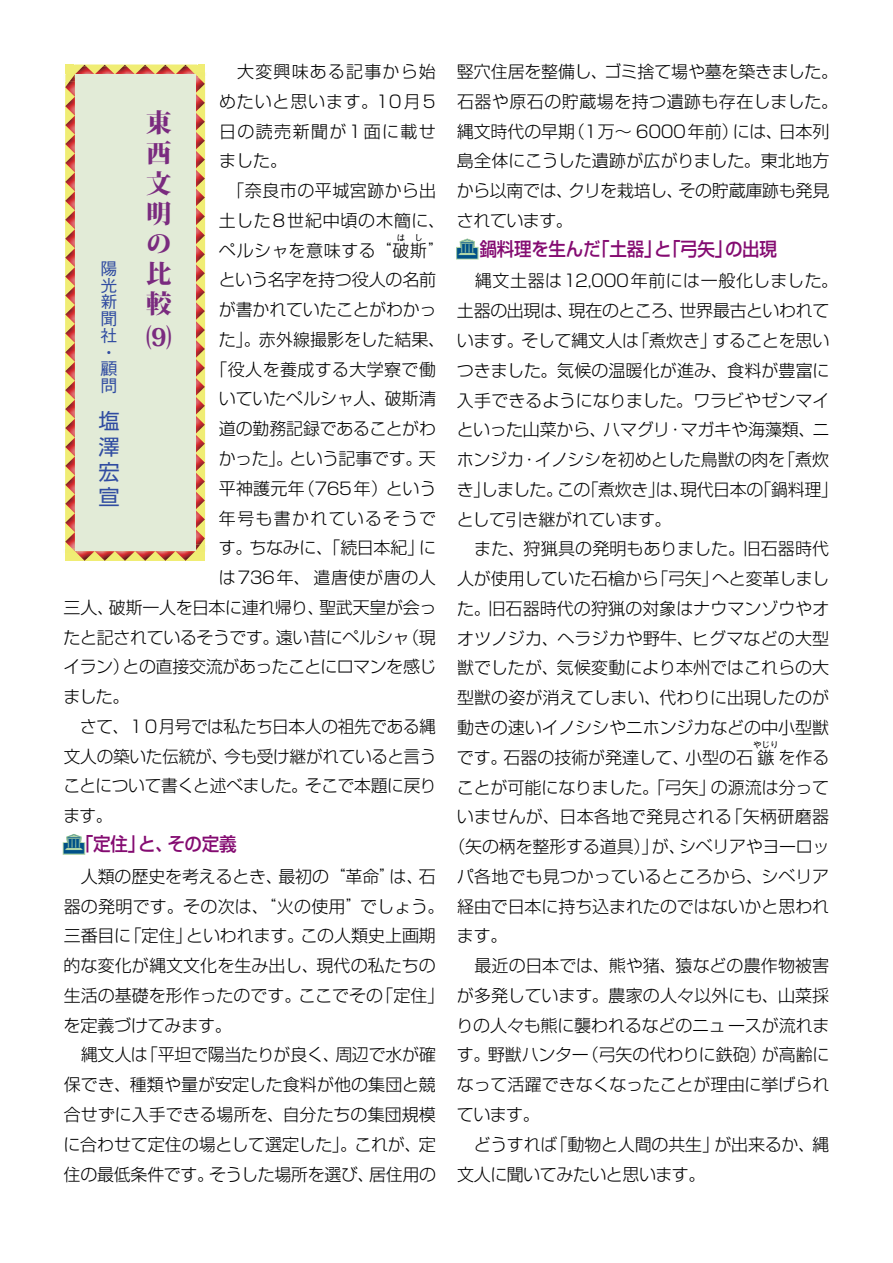
<style>
.page{position:relative;width:893px;height:1263px;background:#fff}
.page>*{position:absolute;margin:0;border:0;box-sizing:border-box;transform-origin:0 0}
.t1{font:800 25.5px/30.2px "Koz Min Pro";color:#7a2b7f;text-align:justify}
.t2{font:21.3px/25.2px "Shin Go Pro";color:#304ca1;text-align:justify}
.t3{font:500 18.75px "Shin Go Pro";letter-spacing:-.015em;color:#840b71;scale:.94 1}
.t4{font:300 16.95px/29.7px "Shin Go Pro";letter-spacing:-.005em;color:#000}
.t5{font:300 16.95px/29.7px "Shin Go Pro";letter-spacing:.05em;color:#000}
.t6{font:300 16.95px "Shin Go Pro";letter-spacing:-.035em;color:#000}
.t7{font:300 16.95px "Shin Go Pro";letter-spacing:-.025em;color:#000}
.t8{font:300 16.95px "Shin Go Pro";letter-spacing:.02em;color:#000}
.t9{font:300 16.95px "Shin Go Pro";letter-spacing:-.03em;color:#000}
.t10{font:300 16.95px "Shin Go Pro";letter-spacing:.025em;color:#000}
.t11{font:300 16.95px "Shin Go Pro";letter-spacing:.035em;color:#000}
.t12{font:300 16.95px "Shin Go Pro";letter-spacing:.07em;color:#000}
.t13{font:500 16.95px/16.6px "Gothic BBB Pro";color:#304ca1}
.t14{font:300 8.55px "Shin Go Pro";color:#000}
</style>
<div class="page">
<img style="left:205px;top:77px;width:1px;height:467px">
<img style="left:195px;top:77px;width:10px;height:467px">
<img style="left:83px;top:559px;width:104px;height:2px">
<img style="left:77px;top:551px;width:118px;height:8px">
<svg style="left:193px;top:544px;width:13px;height:8px"></svg>
<img style="left:65px;top:81px;width:10px;height:467px">
<svg style="left:65px;top:548px;width:12px;height:5px"></svg>
<img style="left:83px;top:65px;width:104px;height:1px">
<img style="left:75px;top:66px;width:118px;height:8px">
<svg style="left:193px;top:73px;width:13px;height:4px"></svg>
<svg style="left:65px;top:74px;width:12px;height:7px"></svg>
<div style="left:75px;top:75px;width:120px;height:476px;background:#e2ebd7"></div>
<svg style="left:62px;top:834px;width:24px;height:21px"></svg>
<svg style="left:456px;top:238px;width:23px;height:22px"></svg>
<p class="t5" style="left:219px;top:55px;width:228px">　大変興味ある記事から始めたいと思います。10月5日の読売新聞が1面に載せました。<br>　「奈良市の平城宮跡から出土した8世紀中頃の木簡に、ペルシャを意味する“破斯”</p>
<h1 class="t1" style="left:146px;top:106px;width:27px">東西文明の比較</h1>
<h1 class="t1" style="left:146px;top:322px;width:26px">⑼</h1>
<p class="t14" style="left:397px;top:230px;width:10px">は</p>
<p class="t14" style="left:415px;top:230px;width:10px">し</p>
<p class="t4" style="left:219px;top:263px;width:219px">という名字を持つ役人の名前</p>
<p class="t4" style="left:219px;top:293px;width:219px">が書かれていたことがわかっ</p>
<p class="t4" style="left:219px;top:323px;width:228px">た」。赤外線撮影をした結果、</p>
<p class="t10" style="left:210px;top:355px;width:228px">「役人を養成する大学寮で働</p>
<p class="t4" style="left:219px;top:382px;width:219px">いていたペルシャ人、破斯清</p>
<p class="t4" style="left:219px;top:412px;width:219px">道の勤務記録であることがわ</p>
<p class="t6" style="left:219px;top:445px;width:219px">かった」。という記事です。天</p>
<p class="t4" style="left:219px;top:471px;width:219px">平神護元年（765年）という</p>
<p class="t12" style="left:219px;top:504px;width:219px">年号も書かれているそうで</p>
<p class="t4" style="left:219px;top:531px;width:219px">す。ちなみに、「続日本紀」に</p>
<p class="t11" style="left:219px;top:564px;width:219px">は736年、遣唐使が唐の人</p>
<p class="t4" style="left:64px;top:590px;width:374px">三人、破斯一人を日本に連れ帰り、聖武天皇が会っ</p>
<p class="t4" style="left:64px;top:620px;width:374px">たと記されているそうです。遠い昔にペルシャ（現</p>
<p class="t6" style="left:64px;top:653px;width:374px">イラン）との直接交流があったことにロマンを感じ</p>
<p class="t4" style="left:63px;top:680px;width:68px">ました。</p>
<p class="t7" style="left:64px;top:712px;width:374px">　さて、１０月号では私たち日本人の祖先である縄</p>
<p class="t4" style="left:64px;top:739px;width:374px">文人の築いた伝統が、今も受け継がれていると言う</p>
<p class="t4" style="left:63px;top:769px;width:375px">ことについて書くと述べました。そこで本題に戻り</p>
<p class="t4" style="left:63px;top:799px;width:50px">ます。</p>
<p class="t3" style="left:76px;top:829px;width:172px">「定住」と、その定義</p>
<p class="t4" style="left:63px;top:859px;width:383px">　人類の歴史を考えるとき、最初の“革命”は、石器の発明です。その次は、“火の使用”でしょう。三番目に「定住」といわれます。この人類史上画期的な変化が縄文文化を生み出し、現代の私たちの生活の基礎を形作ったのです。ここでその「定住」を定義づけてみます。<br>　縄文人は「平坦で陽当たりが良く、周辺で水が確保でき、種類や量が安定した食料が他の集団と競合せずに入手できる場所を、自分たちの集団規模に合わせて定住の場として選定した」。これが、定住の最低条件です。そうした場所を選び、居住用の</p>
<p class="t13" style="left:100px;top:258px;width:18px">陽光新聞社・顧問</p>
<p class="t2" style="left:98px;top:406px;width:22px">塩澤宏宣</p>
<p class="t4" style="left:457px;top:55px;width:383px">竪穴住居を整備し、ゴミ捨て場や墓を築きました。石器や原石の貯蔵場を持つ遺跡も存在しました。縄文時代の早期（1万～ 6000年前）には、日本列島全体にこうした遺跡が広がりました。東北地方から以南では、クリを栽培し、その貯蔵庫跡も発見されています。</p>
<p class="t3" style="left:480px;top:234px;width:318px">鍋料理を生んだ「土器」と「弓矢」の出現</p>
<p class="t4" style="left:457px;top:264px;width:383px">　縄文土器は12,000年前には一般化しました。土器の出現は、現在のところ、世界最古といわれています。そして縄文人は「煮炊き」することを思いつきました。気候の温暖化が進み、食料が豊富に入手できるようになりました。ワラビやゼンマイといった山菜から、ハマグリ･マガキや海藻類、ニホンジカ･イノシシを初めとした鳥獣の肉を「煮炊き」しました。この「煮炊き」は、現代日本の「鍋料理」として引き継がれています。<br>　また、狩猟具の発明もありました。旧石器時代人が使用していた石槍から「弓矢」へと変革しました。旧石器時代の狩猟の対象はナウマンゾウやオオツノジカ、ヘラジカや野牛、ヒグマなどの大型獣でしたが、気候変動により本州ではこれらの大型獣の姿が消えてしまい、代わりに出現したのが動きの速いイノシシやニホンジカなどの中小型獣です。石器の技術が発達して、小型の石鏃を作る</p>
<p class="t14" style="left:753px;top:737px;width:27px">やじり</p>
<p class="t4" style="left:457px;top:770px;width:374px">ことが可能になりました。「弓矢」の源流は分って</p>
<p class="t8" style="left:457px;top:803px;width:374px">いませんが、日本各地で発見される「矢柄研磨器</p>
<p class="t4" style="left:448px;top:830px;width:383px">（矢の柄を整形する道具）」が、シベリアやヨーロッ</p>
<p class="t4" style="left:457px;top:859px;width:374px">パ各地でも見つかっているところから、シベリア</p>
<p class="t4" style="left:457px;top:889px;width:374px">経由で日本に持ち込まれたのではないかと思われ</p>
<p class="t4" style="left:457px;top:919px;width:52px">ます。</p>
<p class="t4" style="left:457px;top:949px;width:374px">　最近の日本では、熊や猪、猿などの農作物被害</p>
<p class="t4" style="left:457px;top:978px;width:374px">が多発しています。農家の人々以外にも、山菜採</p>
<p class="t4" style="left:456px;top:1008px;width:375px">りの人々も熊に襲われるなどのニュースが流れま</p>
<p class="t4" style="left:457px;top:1038px;width:374px">す。野獣ハンター（弓矢の代わりに鉄砲）が高齢に</p>
<p class="t4" style="left:457px;top:1068px;width:374px">なって活躍できなくなったことが理由に挙げられ</p>
<p class="t4" style="left:457px;top:1097px;width:84px">ています。</p>
<p class="t4" style="left:457px;top:1127px;width:374px">　どうすれば「動物と人間の共生」が出来るか、縄</p>
<p class="t9" style="left:457px;top:1160px;width:250px">文人に聞いてみたいと思います。</p>
</div>
